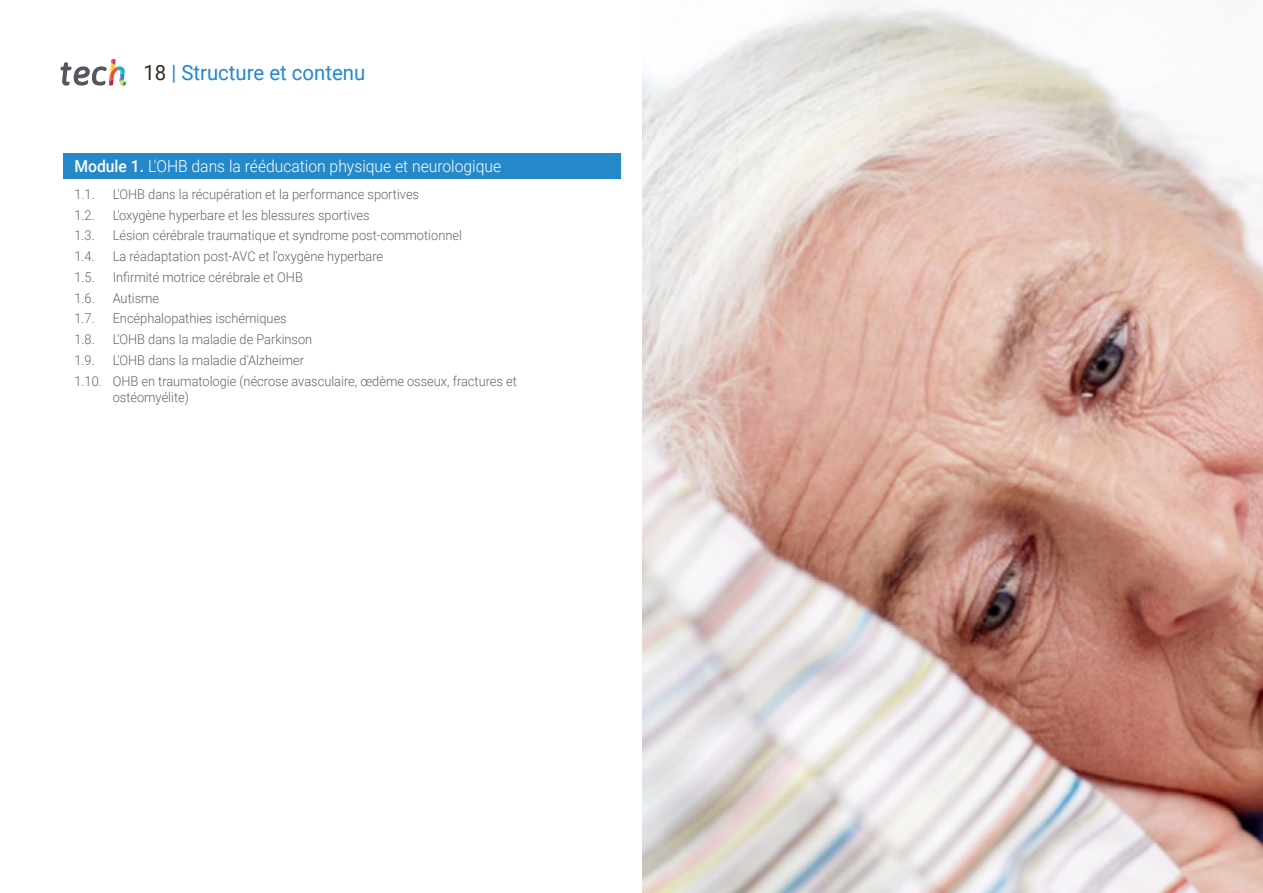
<style>
.page{position:relative;width:1263px;height:893px;background:#fff}
.page>*{position:absolute;margin:0;border:0;box-sizing:border-box;transform-origin:0 0}
.t1{font:21px "Roboto";color:#2488c9}
.t2{font:300 16.5px "Roboto";color:#fff;scale:.95 1}
.t3{font:300 13.5px/20.7px "Roboto";color:#61646a;scale:.95 1}
.s1{color:#312e20}
.s2{font-weight:500}
</style>
<div class="page">
<div style="left:63px;top:153px;width:558px;height:25px;background:#2488c9"></div>
<img style="left:642px;top:0;width:621px;height:893px">
<svg style="left:61px;top:59px;width:65px;height:27px"></svg>
<h1 class="t1" style="left:144px;top:57px;width:223px"><span class="s1">18</span> | Structure et contenu</h1>
<p class="t2" style="left:74px;top:154px;width:451px"><span class="s2">Module 1.</span> L'OHB dans la rééducation physique et neurologique</p>
<p class="t3" style="left:74px;top:183px;width:23px">1.1.</p>
<p class="t3" style="left:113px;top:183px;width:324px">L'OHB dans la récupération et la performance sportives</p>
<p class="t3" style="left:74px;top:204px;width:23px">1.2.</p>
<p class="t3" style="left:113px;top:204px;width:272px">L'oxygène hyperbare et les blessures sportives</p>
<p class="t3" style="left:74px;top:225px;width:23px">1.3.</p>
<p class="t3" style="left:113px;top:225px;width:369px">Lésion cérébrale traumatique et syndrome post-commotionnel</p>
<p class="t3" style="left:74px;top:246px;width:23px">1.4.</p>
<p class="t3" style="left:113px;top:246px;width:286px">La réadaptation post-AVC et l'oxygène hyperbare</p>
<p class="t3" style="left:74px;top:266px;width:23px">1.5.</p>
<p class="t3" style="left:113px;top:266px;width:202px">Infirmité motrice cérébrale et OHB</p>
<p class="t3" style="left:74px;top:287px;width:23px">1.6.</p>
<p class="t3" style="left:113px;top:287px;width:50px">Autisme</p>
<p class="t3" style="left:74px;top:308px;width:23px">1.7.</p>
<p class="t3" style="left:113px;top:308px;width:185px">Encéphalopathies ischémiques</p>
<p class="t3" style="left:74px;top:329px;width:23px">1.8.</p>
<p class="t3" style="left:113px;top:329px;width:212px">L'OHB dans la maladie de Parkinson</p>
<p class="t3" style="left:74px;top:349px;width:23px">1.9.</p>
<p class="t3" style="left:74px;top:349px;width:467px;text-indent:38px">L'OHB dans la maladie d'Alzheimer<br>1.10. OHB en traumatologie (nécrose avasculaire, œdème osseux, fractures et</p>
<p class="t3" style="left:113px;top:387px;width:82px">ostéomyélite)</p>
</div>
